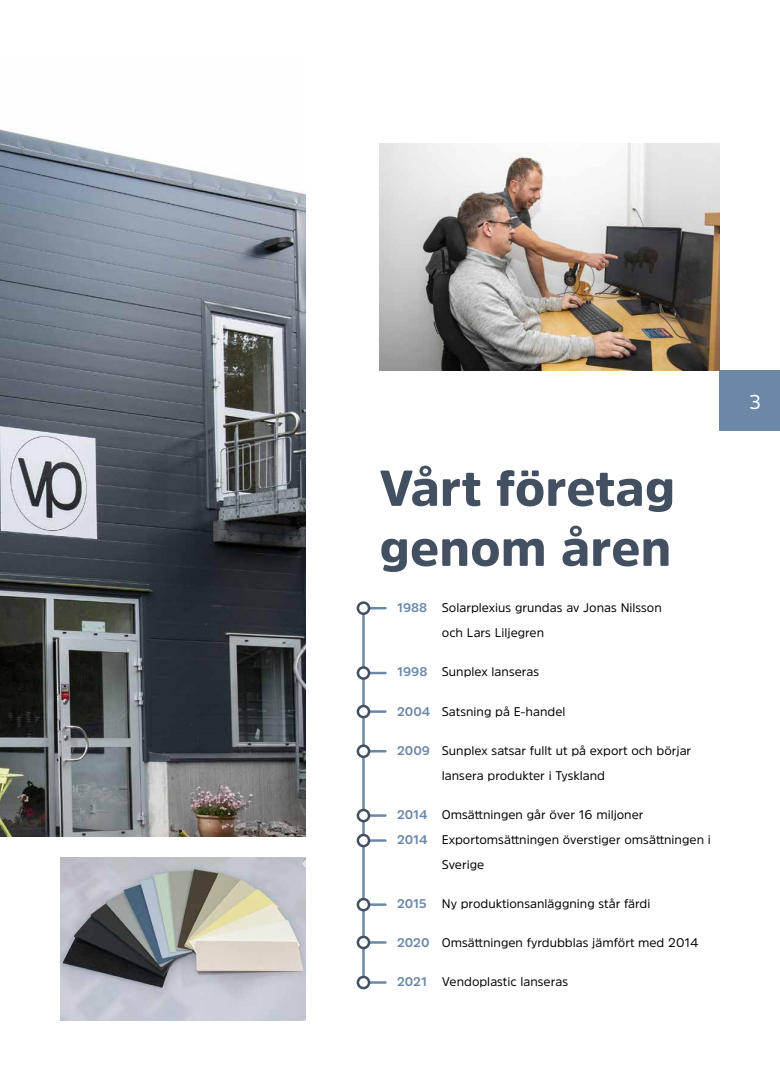
<style>
.page{position:relative;width:780px;height:1081px;background:#fff}
.page>*{position:absolute;margin:0;border:0;box-sizing:border-box;transform-origin:0 0}
.t1{font:900 50px/60px "Amsi Pro";color:#425062}
.t2{font:20px "Amsi Pro";color:#fff}
.t3{font:12.5px/25px "Amsi Pro";color:#000}
.s1{font-weight:700;color:#6b89a7}
</style>
<div class="page">
<div style="left:719px;top:371px;width:61px;height:60px;background:#6b89a7"></div>
<hr style="left:362px;top:608px;width:3px;height:379px;background:#6b89a7">
<img style="left:0;top:129px;width:306px;height:707px">
<img style="left:379px;top:144px;width:340px;height:227px">
<img style="left:60px;top:857px;width:246px;height:163px">
<hr style="left:363px;top:607px;width:22px;height:2px;background:#6b89a7">
<svg style="left:358px;top:602px;width:11px;height:12px"></svg>
<div style="left:356px;top:601px;width:14px;height:14px;border:2px solid #425062;border-radius:50%"></div>
<hr style="left:363px;top:672px;width:22px;height:2px;background:#6b89a7">
<svg style="left:358px;top:667px;width:11px;height:11px"></svg>
<div style="left:356px;top:666px;width:14px;height:14px;border:2px solid #425062;border-radius:50%"></div>
<hr style="left:363px;top:710px;width:22px;height:3px;background:#6b89a7">
<svg style="left:358px;top:706px;width:11px;height:11px"></svg>
<div style="left:356px;top:705px;width:14px;height:13px;border:2px solid #425062;border-radius:50%"></div>
<hr style="left:363px;top:750px;width:22px;height:2px;background:#6b89a7">
<svg style="left:358px;top:746px;width:11px;height:11px"></svg>
<div style="left:356px;top:744px;width:14px;height:14px;border:2px solid #425062;border-radius:50%"></div>
<hr style="left:363px;top:814px;width:22px;height:3px;background:#6b89a7">
<svg style="left:358px;top:810px;width:11px;height:11px"></svg>
<div style="left:356px;top:809px;width:14px;height:13px;border:2px solid #425062;border-radius:50%"></div>
<hr style="left:363px;top:903px;width:22px;height:3px;background:#6b89a7">
<svg style="left:358px;top:899px;width:11px;height:11px"></svg>
<div style="left:356px;top:898px;width:14px;height:13px;border:2px solid #425062;border-radius:50%"></div>
<hr style="left:363px;top:839px;width:22px;height:3px;background:#6b89a7">
<svg style="left:358px;top:835px;width:11px;height:11px"></svg>
<div style="left:356px;top:834px;width:14px;height:13px;border:2px solid #425062;border-radius:50%"></div>
<hr style="left:363px;top:941px;width:22px;height:2px;background:#6b89a7">
<svg style="left:358px;top:937px;width:11px;height:11px"></svg>
<div style="left:356px;top:935px;width:14px;height:14px;border:2px solid #425062;border-radius:50%"></div>
<hr style="left:363px;top:981px;width:22px;height:3px;background:#6b89a7">
<svg style="left:358px;top:977px;width:11px;height:11px"></svg>
<div style="left:356px;top:975px;width:14px;height:14px;border:2px solid #425062;border-radius:50%"></div>
<h1 class="t1" style="left:379px;top:457px;width:297px">Vårt företag genom åren</h1>
<p class="t3" style="left:442px;top:595px;width:221px;text-indent:-45px"><span class="s1">1988</span> Solarplexius grundas av Jonas Nilsson och Lars Liljegren</p>
<p class="t3" style="left:397px;top:659px;width:144px"><span class="s1">1998</span> Sunplex lanseras</p>
<p class="t3" style="left:397px;top:698px;width:170px"><span class="s1">2004</span> Satsning på E-handel</p>
<p class="t3" style="left:442px;top:737px;width:251px;text-indent:-45px"><span class="s1">2009</span> Sunplex satsar fullt ut på export och börjar lansera produkter i Tyskland</p>
<p class="t3" style="left:397px;top:802px;width:248px"><span class="s1">2014</span> Omsättningen går över 16 miljoner</p>
<p class="t3" style="left:397px;top:827px;width:315px"><span class="s1">2014</span> Exportomsättningen överstiger omsättningen i</p>
<p class="t3" style="left:442px;top:852px;width:44px">Sverige</p>
<p class="t3" style="left:397px;top:891px;width:255px"><span class="s1">2015</span> Ny produktionsanläggning står färdi</p>
<p class="t3" style="left:397px;top:930px;width:303px"><span class="s1">2020</span> Omsättningen fyrdubblas jämfört med 2014</p>
<p class="t3" style="left:397px;top:969px;width:172px"><span class="s1">2021</span> Vendoplastic lanseras</p>
<h2 class="t2" style="left:749px;top:389px;width:13px">3</h2>
</div>
